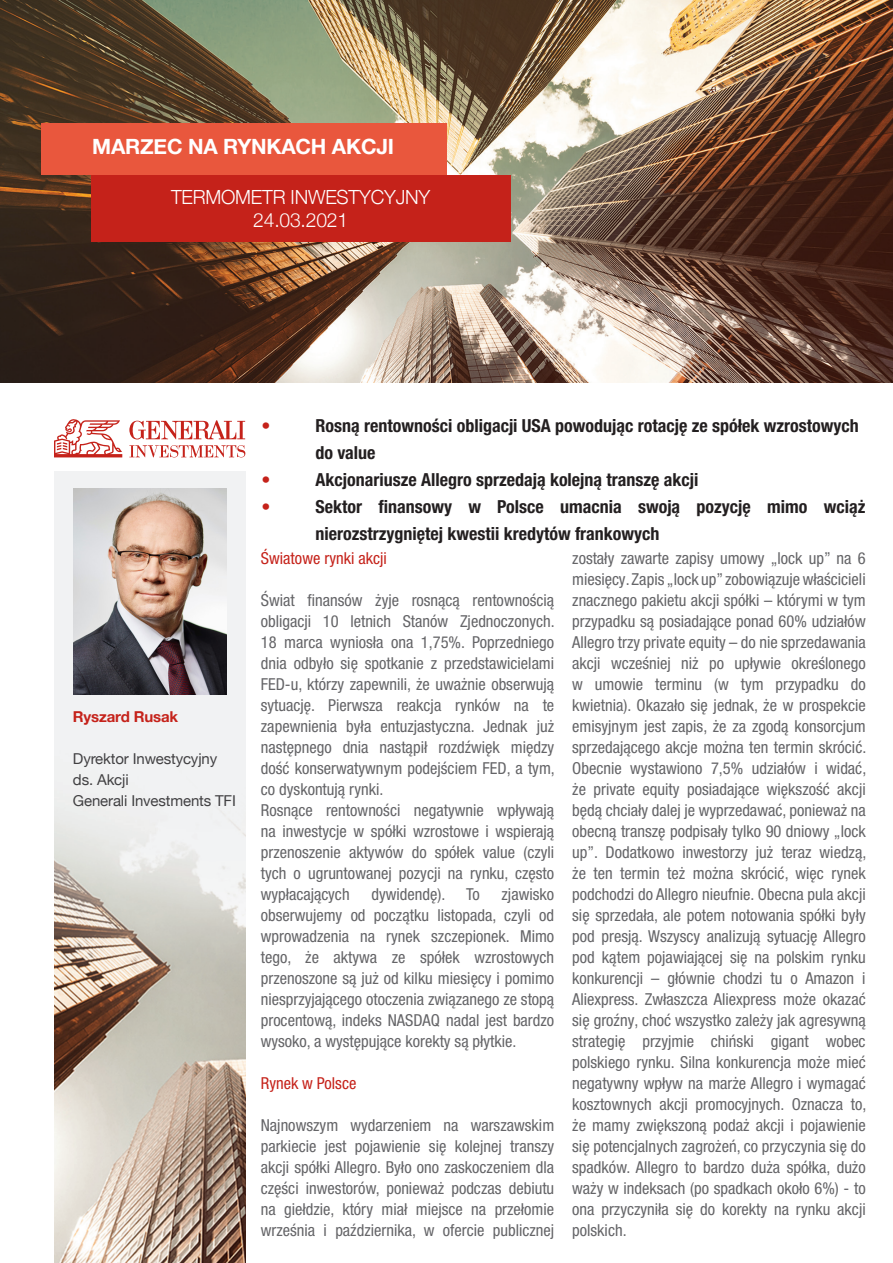
<style>
.page{position:relative;width:893px;height:1263px;background:#fff}
.page>*{position:absolute;margin:0;border:0;box-sizing:border-box;transform-origin:0 0}
.t1{font:700 21px "Helvetica Neue";letter-spacing:-.01em;color:#fff}
.t2{font:300 19.5px "Helvetica Neue";letter-spacing:-.01em;color:#fff}
.t3{font:700 condensed 18px/27px "Helvetica Neue LT Pro";color:#231f20}
.t4{font:700 condensed 18px "Helvetica Neue LT Pro";color:#c5221a}
.t5{font:condensed 18px "Helvetica Neue LT Pro";color:#c5221a}
.t6{font:condensed 16.5px/21px "Helvetica Neue LT Pro";color:#656568;text-align:justify}
.t7{font:condensed 16.5px "Helvetica Neue LT Pro";color:#c5221a}
.t8{font:15px/21px "Helvetica Neue";letter-spacing:-.01em;color:#414042}
.t9{font:700 15px "Helvetica Neue";letter-spacing:-.01em;color:#c5221a}
</style>
<div class="page">
<img style="left:0;top:0;width:893px;height:383px">
<svg style="left:54px;top:419px;width:68px;height:38px"></svg>
<svg style="left:129px;top:445px;width:116px;height:12px"></svg>
<svg style="left:129px;top:420px;width:116px;height:19px"></svg>
<img style="left:54px;top:471px;width:192px;height:792px">
<div style="left:91px;top:175px;width:420px;height:66px;background:#c5221a"></div>
<div style="left:41px;top:123px;width:406px;height:52px;background:#e9573d"></div>
<img style="left:73px;top:489px;width:153px;height:205px">
<p class="t1" style="left:92px;top:130px;width:303px">MARZEC NA RYNKACH AKCJI</p>
<p class="t2" style="left:171px;top:181px;width:261px">TERMOMETR INWESTYCYJNY</p>
<p class="t2" style="left:253px;top:204px;width:96px">24.03.2021</p>
<p class="t9" style="left:73px;top:705px;width:107px">Ryszard Rusak</p>
<p class="t8" style="left:73px;top:749px;width:146px">Dyrektor Inwestycyjny ds. Akcji</p>
<p class="t8" style="left:73px;top:791px;width:164px">Generali Investments TFI</p>
<p class="t5" style="left:261px;top:415px;width:10px">•</p>
<p class="t3" style="left:315px;top:412px;width:545px">Rosną rentowności obligacji USA powodując rotację ze spółek wzrostowych do value</p>
<p class="t4" style="left:261px;top:468px;width:10px">•</p>
<p class="t3" style="left:315px;top:466px;width:384px">Akcjonariusze Allegro sprzedają kolejną transzę akcji</p>
<p class="t4" style="left:261px;top:495px;width:10px">•</p>
<p class="t3" style="left:315px;top:493px;width:551px">Sektor finansowy w Polsce umacnia swoją pozycję mimo wciąż nierozstrzygniętej kwestii kredytów frankowych</p>
<p class="t7" style="left:261px;top:548px;width:128px">Światowe rynki akcji</p>
<p class="t6" style="left:261px;top:590px;width:296px">Świat finansów żyje rosnącą rentownością obligacji 10 letnich Stanów Zjednoczonych.<br>18 marca wyniosła ona 1,75%. Poprzedniego dnia odbyło się spotkanie z przedstawicielami FED-u, którzy zapewnili, że uważnie obserwują sytuację. Pierwsza reakcja rynków na te zapewnienia była entuzjastyczna. Jednak już następnego dnia nastąpił rozdźwięk między dość konserwatywnym podejściem FED, a tym, co dyskontują rynki.</p>
<p class="t6" style="left:261px;top:800px;width:295px">Rosnące rentowności negatywnie wpływają na inwestycje w spółki wzrostowe i wspierają przenoszenie aktywów do spółek value (czyli tych o ugruntowanej pozycji na rynku, często wypłacających</p>
<p class="t6" style="left:572px;top:548px;width:296px">zostały zawarte zapisy umowy „lock up” na 6 miesięcy. Zapis „lock up” zobowiązuje właścicieli znacznego pakietu akcji spółki – którymi w tym przypadku są posiadające ponad 60% udziałów Allegro trzy private equity – do nie sprzedawania akcji wcześniej niż po upływie określonego w umowie terminu (w tym przypadku do kwietnia). Okazało się jednak, że w prospekcie emisyjnym jest zapis, że za zgodą konsorcjum sprzedającego akcje można ten termin skrócić.<br>Obecnie wystawiono 7,5% udziałów i widać, że private equity posiadające większość akcji będą chciały dalej je wyprzedawać, ponieważ na obecną transzę podpisały tylko 90 dniowy „lock up”. Dodatkowo inwestorzy już teraz wiedzą, że ten termin też można skrócić, więc rynek podchodzi do Allegro nieufnie. Obecna pula akcji się sprzedała, ale potem notowania spółki były pod presją. Wszyscy analizują sytuację Allegro pod kątem pojawiającej się na polskim rynku konkurencji – głównie chodzi tu o Amazon i Aliexpress. Zwłaszcza Aliexpress może okazać się groźny, choć wszystko zależy jak agresywną strategię przyjmie chiński gigant wobec polskiego rynku. Silna konkurencja może mieć negatywny wpływ na marże Allegro i wymagać kosztownych akcji promocyjnych. Oznacza to, że mamy zwiększoną podaż akcji i pojawienie się potencjalnych zagrożeń, co przyczynia się do spadków. Allegro to bardzo duża spółka, dużo waży w indeksach (po spadkach około 6%) - to ona przyczyniła się do korekty na rynku akcji polskich.</p>
<p class="t6" style="left:261px;top:884px;width:295px;text-indent:241px">zjawisko obserwujemy od początku listopada, czyli od wprowadzenia na rynek szczepionek. Mimo tego, że aktywa ze spółek wzrostowych przenoszone są już od kilku miesięcy i pomimo niesprzyjającego otoczenia związanego ze stopą procentową, indeks NASDAQ nadal jest bardzo wysoko, a występujące korekty są płytkie.</p>
<p class="t7" style="left:261px;top:1073px;width:97px">Rynek w Polsce</p>
<p class="t6" style="left:261px;top:1115px;width:295px">Najnowszym wydarzeniem na warszawskim parkiecie jest pojawienie się kolejnej transzy akcji spółki Allegro. Było ono zaskoczeniem dla części inwestorów, ponieważ podczas debiutu na giełdzie, który miał miejsce na przełomie września i października, w ofercie publicznej</p>
<p class="t6" style="left:371px;top:884px;width:110px">dywidendę). To</p>
</div>
